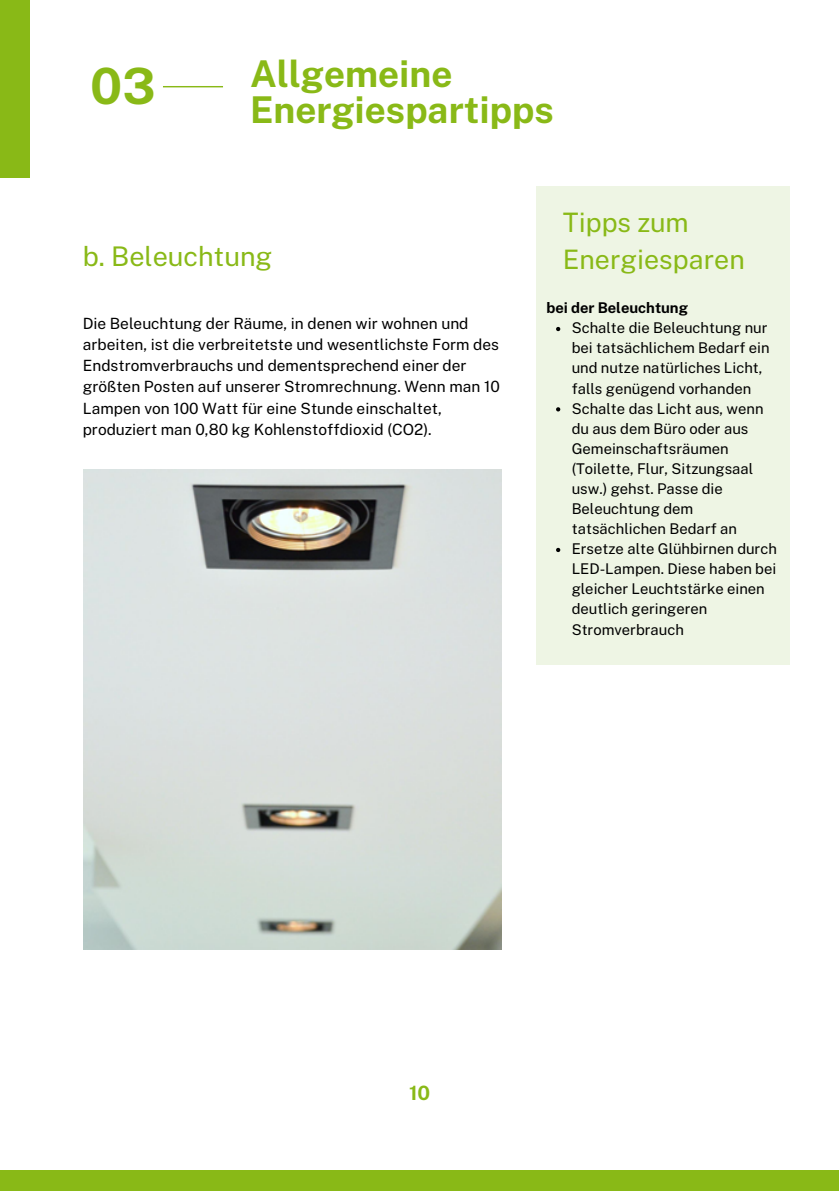
<style>
.page{position:relative;width:839px;height:1191px;background:#fff}
.page>*{position:absolute;margin:0;border:0;box-sizing:border-box;transform-origin:0 0}
.t1{font:700 50px "Public Sans";color:#89b917}
.t2{font:700 37px/36px "Public Sans";color:#89b917}
.t3{font:27px "Public Sans";color:#89b917}
.t4{font:26.8px/37px "Public Sans";color:#89b917}
.t5{font:700 19.8px "Public Sans";color:#89b917}
.t6{font:15.4px/21.2px "Public Sans";color:#000}
.t7{font:14.8px/20px "Public Sans";color:#000}
.t8{font:700 14.8px "Public Sans";color:#000}
</style>
<div class="page">
<div style="left:536px;top:187px;width:254px;height:478px;background:#eef5e4"></div>
<hr style="left:163px;top:86px;width:60px;height:1px;background:#89b917">
<img style="left:84px;top:469px;width:417px;height:480px">
<svg style="left:556px;top:327px;width:4px;height:4px"></svg>
<svg style="left:556px;top:407px;width:4px;height:4px"></svg>
<svg style="left:556px;top:548px;width:4px;height:4px"></svg>
<div style="left:0;top:1170px;width:838px;height:21px;background:#89b917"></div>
<div style="left:0;top:0;width:29px;height:178px;background:#89b917"></div>
<h1 class="t1" style="left:90px;top:57px;width:67px">03</h1>
<h2 class="t2" style="left:250px;top:56px;width:305px">Allgemeine<br>Energiespartipps</h2>
<h3 class="t3" style="left:83px;top:241px;width:191px">b. Beleuchtung</h3>
<h3 class="t4" style="left:563px;top:204px;width:183px">Tipps zum<br>Energiesparen</h3>
<p class="t6" style="left:83px;top:313px;width:418px">Die Beleuchtung der Räume, in denen wir wohnen und arbeiten, ist die verbreitetste und wesentlichste Form des Endstromverbrauchs und dementsprechend einer der größten Posten auf unserer Stromrechnung. Wenn man 10<br>Lampen von 100 Watt für eine Stunde einschaltet, produziert man 0,80 kg Kohlenstoffdioxid (CO2).</p>
<p class="t8" style="left:546px;top:299px;width:143px">bei der Beleuchtung</p>
<p class="t7" style="left:571px;top:318px;width:207px">Schalte die Beleuchtung nur bei tatsächlichem Bedarf ein und nutze natürliches Licht, falls genügend vorhanden<br>Schalte das Licht aus, wenn du aus dem Büro oder aus<br>Gemeinschaftsräumen (Toilette, Flur, Sitzungsaal usw.) gehst. Passe die<br>Beleuchtung dem tatsächlichen Bedarf an<br>Ersetze alte Glühbirnen durch<br>LED-Lampen. Diese haben bei gleicher Leuchtstärke einen deutlich geringeren<br>Stromverbrauch</p>
<h3 class="t5" style="left:409px;top:1082px;width:23px">10</h3>
</div>
